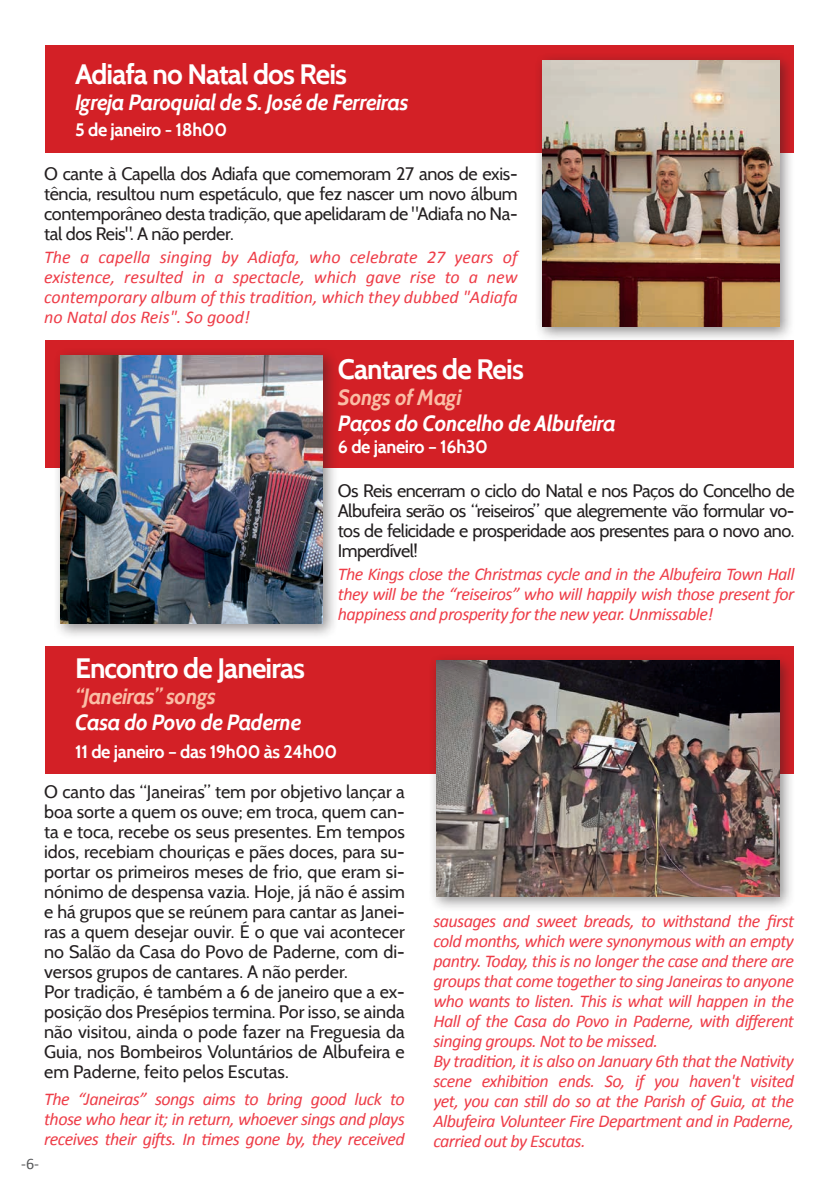
<style>
.page{position:relative;width:840px;height:1191px;background:#fff}
.page>*{position:absolute;margin:0;border:0;box-sizing:border-box;transform-origin:0 0}
.t1{font:700 28px "Cabin";letter-spacing:-.03em;color:#fff}
.t2{font:italic 700 22px "Cabin";letter-spacing:-.03em;color:#fff}
.t3{font:italic 700 22px "Cabin";letter-spacing:-.03em;color:#fabda6}
.t4{font:italic 18px/20px "Calibri";letter-spacing:-.03em;color:#ee3d48;text-align:justify}
.t5{font:18px/20px "Cabin";color:#231f20;text-align:justify}
.t6{font:700 18px "Cabin";letter-spacing:-.02em;color:#fff}
.t7{font:16px "Calibri";color:#57585a}
</style>
<div class="page">
<div style="left:46px;top:45px;width:747px;height:108px;background:#d32026"></div>
<div style="left:46px;top:340px;width:747px;height:128px;background:#d32026"></div>
<div style="left:46px;top:646px;width:747px;height:128px;background:#d32026"></div>
<div style="left:534px;top:52px;width:261px;height:291px;background:#231f20;opacity:.5"></div>
<img style="left:541px;top:60px;width:237px;height:267px">
<div style="left:52px;top:347px;width:286px;height:293px;background:#231f20;opacity:.5"></div>
<img style="left:60px;top:355px;width:262px;height:269px">
<div style="left:428px;top:653px;width:367px;height:259px;background:#231f20;opacity:.5"></div>
<img style="left:436px;top:660px;width:342px;height:236px">
<h1 class="t1" style="left:75px;top:57px;width:273px">Adiafa no Natal dos Reis</h1>
<p class="t2" style="left:75px;top:89px;width:335px">Igreja Paroquial de S. José de Ferreiras</p>
<p class="t6" style="left:75px;top:118px;width:153px">5 de janeiro - 18h00</p>
<p class="t5" style="left:44px;top:164px;width:474px">O cante à Capella dos Adiafa que comemoram 27 anos de exis&shy;tência, resultou num espetáculo, que fez nascer um novo álbum contemporâneo desta tradição, que apelidaram de "Adiafa no Na&shy;tal dos Reis". A não perder.</p>
<p class="t4" style="left:44px;top:246px;width:474px">The a capella singing by Adiafa, who celebrate 27 years of existence, resulted in a spectacle, which gave rise to a new contemporary album of this tradition, which they dubbed "Adiafa no Natal dos Reis". So good!</p>
<h1 class="t1" style="left:337px;top:352px;width:187px">Cantares de Reis</h1>
<p class="t3" style="left:337px;top:384px;width:125px">Songs of Magi</p>
<p class="t2" style="left:337px;top:410px;width:279px">Paços do Concelho de Albufeira</p>
<p class="t6" style="left:337px;top:436px;width:151px">6 de janeiro – 16h30</p>
<h1 class="t1" style="left:75px;top:651px;width:231px">Encontro de Janeiras</h1>
<p class="t3" style="left:75px;top:682px;width:143px">“Janeiras” songs</p>
<p class="t2" style="left:75px;top:708px;width:228px">Casa do Povo de Paderne</p>
<p class="t5" style="left:337px;top:480px;width:458px">Os Reis encerram o ciclo do Natal e nos Paços do Concelho de Albufeira serão os “reiseiros” que alegremente vão formular vo&shy;tos de felicidade e prosperidade aos presentes para o novo ano.<br>Imperdível!</p>
<p class="t4" style="left:337px;top:563px;width:458px">The Kings close the Christmas cycle and in the Albufeira Town Hall they will be the “reiseiros” who will happily wish those present for happiness and prosperity for the new year. Unmissable!</p>
<p class="t6" style="left:75px;top:740px;width:264px">11 de janeiro – das 19h00 às 24h00</p>
<p class="t5" style="left:44px;top:781px;width:362px;text-align:left">O canto das “Janeiras” tem por objetivo lançar a boa sorte a quem os ouve; em troca, quem can&shy;ta e toca, recebe os seus presentes. Em tempos idos, recebiam chouriças e pães doces, para su&shy;portar os primeiros meses de frio, que eram si&shy;nónimo de despensa vazia. Hoje, já não é assim e há grupos que se reúnem para cantar as Janei&shy;ras a quem desejar ouvir. É o que vai acontecer no Salão da Casa do Povo de Paderne, com di&shy;versos grupos de cantares. A não perder.<br>Por tradição, é também a 6 de janeiro que a ex&shy;posição dos Presépios termina. Por isso, se ainda não visitou, ainda o pode fazer na Freguesia da Guia, nos Bombeiros Voluntários de Albufeira e em Paderne, feito pelos Escutas.</p>
<p class="t4" style="left:44px;top:1088px;width:362px">The “Janeiras” songs aims to bring good luck to those who hear it; in return, whoever sings and plays receives their gifts. In times gone by, they received</p>
<p class="t7" style="left:21px;top:1153px;width:19px">-6-</p>
<p class="t4" style="left:433px;top:909px;width:362px;text-align:left">sausages and sweet breads, to withstand the first cold months, which were synonymous with an empty pantry. Today, this is no longer the case and there are groups that come together to sing Janeiras to anyone who wants to listen. This is what will happen in the Hall of the Casa do Povo in Paderne, with different singing groups. Not to be missed.<br>By tradition, it is also on January 6th that the Nativity scene exhibition ends. So, if you haven't visited yet, you can still do so at the Parish of Guia, at the Albufeira Volunteer Fire Department and in Paderne, carried out by Escutas.</p>
</div>
